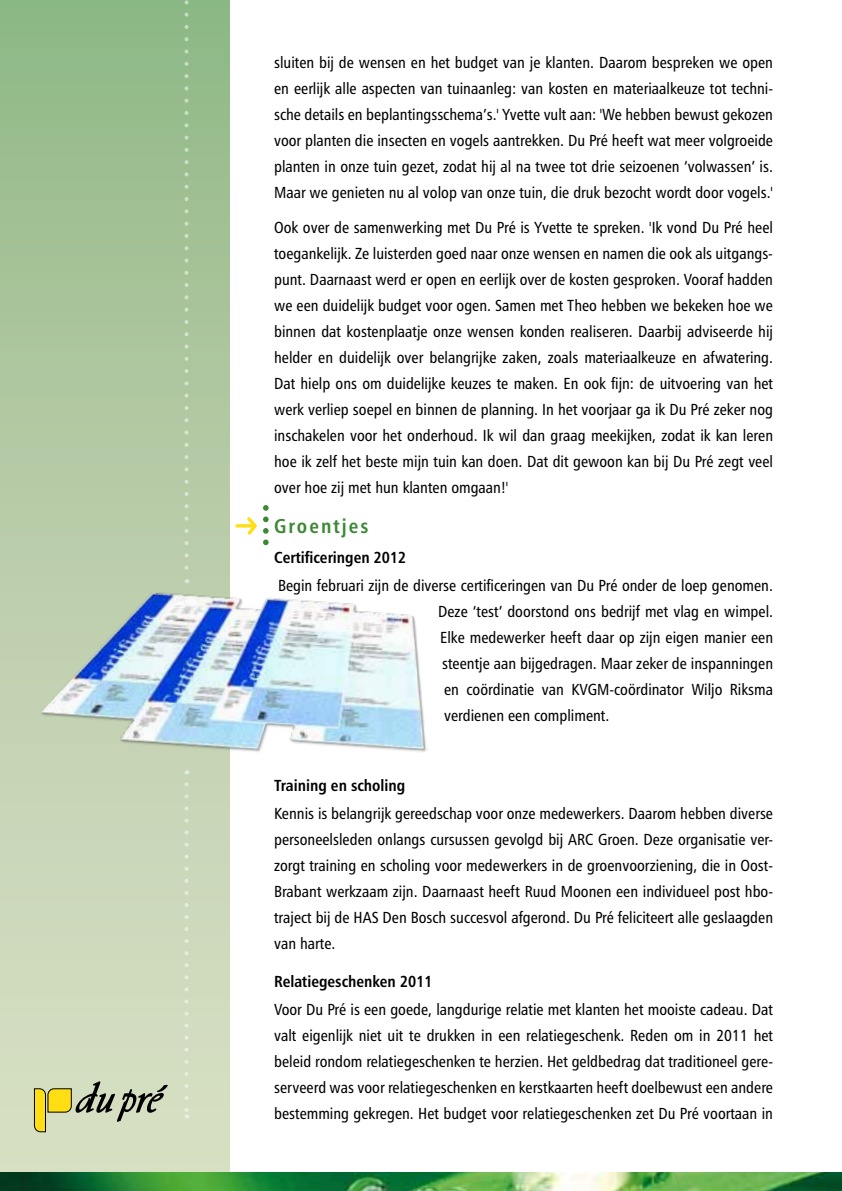
<style>
.page{position:relative;width:842px;height:1191px;background:#fff}
.page>*{position:absolute;margin:0;border:0;box-sizing:border-box;transform-origin:0 0}
.t1{font:20px "Humanist 777 BT Bold Condensed B";letter-spacing:.1em;color:#3c8934}
.t2{font:16px/26px "Humanist 777 BT Roman Condensed B";color:#000;text-align:justify}
.t3{font:16px "Humanist 777 BT Bold Condensed B";color:#000}
</style>
<div class="page">
<div style="left:0;top:0;width:230px;height:1191px;background:linear-gradient(to bottom,#93b989,#dfe2ca)"></div>
<hr style="left:237px;top:524px;width:17px;height:3px;background:#ffde14">
<svg style="left:244px;top:508px;width:25px;height:38px"></svg>
<svg style="left:185px;top:0;width:4px;height:583px;background:#b0c9a4"></svg>
<svg style="left:34px;top:1081px;width:134px;height:51px;background:#babd8d"></svg>
<img style="left:0;top:1172px;width:842px;height:19px">
<svg style="left:185px;top:784px;width:4px;height:334px"></svg>
<img style="left:36px;top:590px;width:391px;height:178px">
<p class="t2" style="left:274px;top:49px;width:500px">sluiten bij de wensen en het budget van je klanten. Daarom bespreken we open en eerlijk alle aspecten van tuinaanleg: van kosten en materiaalkeuze tot techni&shy;sche details en beplantingsschema’s.' Yvette vult aan: 'We hebben bewust gekozen voor planten die insecten en vogels aantrekken. Du Pré heeft wat meer volgroeide planten in onze tuin gezet, zodat hij al na twee tot drie seizoenen ‘volwassen’ is.<br>Maar we genieten nu al volop van onze tuin, die druk bezocht wordt door vogels.'</p>
<p class="t2" style="left:274px;top:214px;width:500px">Ook over de samenwerking met Du Pré is Yvette te spreken. 'Ik vond Du Pré heel toegankelijk. Ze luisterden goed naar onze wensen en namen die ook als uitgangs&shy;punt. Daarnaast werd er open en eerlijk over de kosten gesproken. Vooraf hadden we een duidelijk budget voor ogen. Samen met Theo hebben we bekeken hoe we binnen dat kostenplaatje onze wensen konden realiseren. Daarbij adviseerde hij helder en duidelijk over belangrijke zaken, zoals materiaalkeuze en afwatering.<br>Dat hielp ons om duidelijke keuzes te maken. En ook fijn: de uitvoering van het werk verliep soepel en binnen de planning. In het voorjaar ga ik Du Pré zeker nog inschakelen voor het onderhoud. Ik wil dan graag meekijken, zodat ik kan leren hoe ik zelf het beste mijn tuin kan doen. Dat dit gewoon kan bij Du Pré zegt veel over hoe zij met hun klanten omgaan!'</p>
<p class="t1" style="left:274px;top:513px;width:96px">Groentjes</p>
<p class="t3" style="left:274px;top:547px;width:134px">Certificeringen 2012</p>
<p class="t2" style="left:278px;top:572px;width:496px">Begin februari zijn de diverse certificeringen van Du Pré onder de loep genomen.</p>
<p class="t2" style="left:438px;top:598px;width:336px">Deze ‘test’ doorstond ons bedrijf met vlag en wimpel.</p>
<p class="t2" style="left:440px;top:624px;width:334px">Elke medewerker heeft daar op zijn eigen manier een</p>
<p class="t2" style="left:442px;top:650px;width:332px">steentje aan bijgedragen. Maar zeker de inspanningen</p>
<p class="t2" style="left:444px;top:676px;width:330px">en coördinatie van KVGM-coördinator Wiljo Riksma</p>
<p class="t2" style="left:444px;top:702px;width:167px">verdienen een compliment.</p>
<p class="t3" style="left:274px;top:775px;width:133px">Training en scholing</p>
<p class="t2" style="left:274px;top:800px;width:500px">Kennis is belangrijk gereedschap voor onze medewerkers. Daarom hebben diverse personeelsleden onlangs cursussen gevolgd bij ARC Groen. Deze organisatie ver&shy;zorgt training en scholing voor medewerkers in de groenvoorziening, die in Oost-Brabant werkzaam zijn. Daarnaast heeft Ruud Moonen een individueel post hbo&shy;traject bij de HAS Den Bosch succesvol afgerond. Du Pré feliciteert alle geslaagden van harte.</p>
<p class="t3" style="left:274px;top:971px;width:160px">Relatiegeschenken 2011</p>
<p class="t2" style="left:274px;top:996px;width:500px">Voor Du Pré is een goede, langdurige relatie met klanten het mooiste cadeau. Dat valt eigenlijk niet uit te drukken in een relatiegeschenk. Reden om in 2011 het beleid rondom relatiegeschenken te herzien. Het geldbedrag dat traditioneel gere&shy;serveerd was voor relatiegeschenken en kerstkaarten heeft doelbewust een andere bestemming gekregen. Het budget voor relatiegeschenken zet Du Pré voortaan in</p>
</div>
